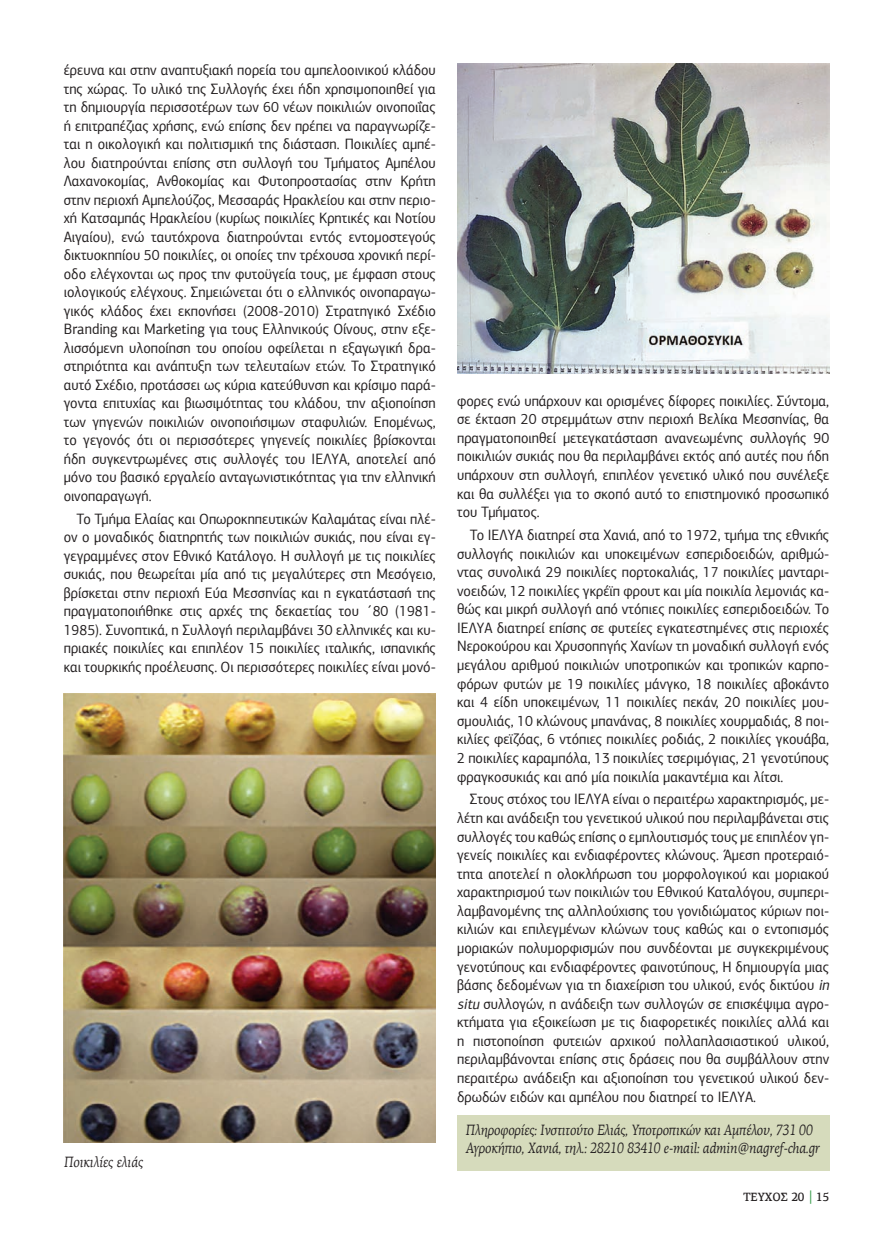
<style>
.page{position:relative;width:893px;height:1234px;background:#fff}
.page>*{position:absolute;margin:0;border:0;box-sizing:border-box;transform-origin:0 0}
.KEIMENO{font:15px/18.6px "PF Agora Sans Pro";color:#231f20;text-align:justify;scale:.94 1}
.LEZANTA{font:italic 15px/18px "PF Agora Serif Pro";letter-spacing:-.01em;color:#231f20;scale:.86 1}
.t1{font:500 12px "PF Agora Serif Pro";color:#231f20;scale:.94 1}
.s1{font-style:italic}
.s2{font-size:15px;color:#329945}
</style>
<div class="page">
<div style="left:457px;top:1114px;width:372px;height:55px;background:#d6dbbc"></div>
<img style="left:457px;top:64px;width:372px;height:309px">
<img style="left:64px;top:693px;width:372px;height:449px">
<p class="KEIMENO" style="left:64px;top:61px;width:397px">έρευνα και στην αναπτυξιακή πορεία του αμπελοοινικού κλάδου της χώρας. Το υλικό της Συλλογής έχει ήδη χρησιμοποιηθεί για τη δημιουργία περισσοτέρων των 60 νέων ποικιλιών οινοποιΐας ή επιτραπέζιας χρήσης, ενώ επίσης δεν πρέπει να παραγνωρίζε&shy;ται η οικολογική και πολιτισμική της διάσταση. Ποικιλίες αμπέ&shy;λου διατηρούνται επίσης στη συλλογή του Τμήματος Αμπέλου Λαχανοκομίας, Ανθοκομίας και Φυτοπροστασίας στην Κρήτη στην περιοχή Αμπελούζος, Μεσσαράς Ηρακλείου και στην περιο&shy;χή Κατσαμπάς Ηρακλείου (κυρίως ποικιλίες Κρητικές και Νοτίου Αιγαίου), ενώ ταυτόχρονα διατηρούνται εντός εντομοστεγούς δικτυοκηπίου 50 ποικιλίες, οι οποίες την τρέχουσα χρονική περί&shy;οδο ελέγχονται ως προς την φυτοϋγεία τους, με έμφαση στους ιολογικούς ελέγχους. Σημειώνεται ότι ο ελληνικός οινοπαραγω&shy;γικός κλάδος έχει εκπονήσει (2008-2010) Στρατηγικό Σχέδιο Branding και Marketing για τους Ελληνικούς Οίνους, στην εξε&shy;λισσόμενη υλοποίηση του οποίου οφείλεται η εξαγωγική δρα&shy;στηριότητα και ανάπτυξη των τελευταίων ετών. Το Στρατηγικό αυτό Σχέδιο, προτάσσει ως κύρια κατεύθυνση και κρίσιμο παρά&shy;γοντα επιτυχίας και βιωσιμότητας του κλάδου, την αξιοποίηση των γηγενών ποικιλιών οινοποιήσιμων σταφυλιών. Επομένως, το γεγονός ότι οι περισσότερες γηγενείς ποικιλίες βρίσκονται ήδη συγκεντρωμένες στις συλλογές του ΙΕΛΥΑ, αποτελεί από μόνο του βασικό εργαλείο ανταγωνιστικότητας για την ελληνική οινοπαραγωγή.</p>
<p class="KEIMENO" style="left:64px;top:509px;width:397px;text-indent:13px">Το Τμήμα Ελαίας και Οπωροκηπευτικών Καλαμάτας είναι πλέ&shy;ον ο μοναδικός διατηρητής των ποικιλιών συκιάς, που είναι εγ&shy;γεγραμμένες στον Εθνικό Κατάλογο. Η συλλογή με τις ποικιλίες συκιάς, που θεωρείται μία από τις μεγαλύτερες στη Μεσόγειο, βρίσκεται στην περιοχή Εύα Μεσσηνίας και η εγκατάστασή της πραγματοποιήθηκε στις αρχές της δεκαετίας του ΄80 (1981- 1985). Συνοπτικά, η Συλλογή περιλαμβάνει 30 ελληνικές και κυ&shy;πριακές ποικιλίες και επιπλέον 15 ποικιλίες ιταλικής, ισπανικής και τουρκικής προέλευσης. Οι περισσότερες ποικιλίες είναι μονό-</p>
<p class="LEZANTA" style="left:64px;top:1152px;width:94px">Ποικιλίες ελιάς</p>
<p class="KEIMENO" style="left:457px;top:391px;width:397px">φορες ενώ υπάρχουν και ορισμένες δίφορες ποικιλίες. Σύντομα, σε έκταση 20 στρεμμάτων στην περιοχή Βελίκα Μεσσηνίας, θα πραγματοποιηθεί μετεγκατάσταση ανανεωμένης συλλογής 90 ποικιλιών συκιάς που θα περιλαμβάνει εκτός από αυτές που ήδη υπάρχουν στη συλλογή, επιπλέον γενετικό υλικό που συνέλεξε και θα συλλέξει για το σκοπό αυτό το επιστημονικό προσωπικό του Τμήματος.</p>
<p class="KEIMENO" style="left:457px;top:525px;width:397px;text-indent:13px">Το ΙΕΛΥΑ διατηρεί στα Χανιά, από το 1972, τμήμα της εθνικής συλλογής ποικιλιών και υποκειμένων εσπεριδοειδών, αριθμώ&shy;ντας συνολικά 29 ποικιλίες πορτοκαλιάς, 17 ποικιλίες μανταρι&shy;νοειδών, 12 ποικιλίες γκρέϊπ φρουτ και μία ποικιλία λεμονιάς κα&shy;θώς και μικρή συλλογή από ντόπιες ποικιλίες εσπεριδοειδών. Το ΙΕΛΥΑ διατηρεί επίσης σε φυτείες εγκατεστημένες στις περιοχές Νεροκούρου και Χρυσοπηγής Χανίων τη μοναδική συλλογή ενός μεγάλου αριθμού ποικιλιών υποτροπικών και τροπικών καρπο&shy;φόρων φυτών με 19 ποικιλίες μάνγκο, 18 ποικιλίες αβοκάντο και 4 είδη υποκειμένων, 11 ποικιλίες πεκάν, 20 ποικιλίες μου&shy;σμουλιάς, 10 κλώνους μπανάνας, 8 ποικιλίες χουρμαδιάς, 8 ποι&shy;κιλίες φεϊζόας, 6 ντόπιες ποικιλίες ροδιάς, 2 ποικιλίες γκουάβα, 2 ποικιλίες καραμπόλα, 13 ποικιλίες τσεριμόγιας, 21 γενοτύπους φραγκοσυκιάς και από μία ποικιλία μακαντέμια και λίτσι.</p>
<p class="KEIMENO" style="left:457px;top:789px;width:401px;text-align:left;text-indent:13px">Στους στόχος του ΙΕΛΥΑ είναι ο περαιτέρω χαρακτηρισμός, με&shy;λέτη και ανάδειξη του γενετικού υλικού που περιλαμβάνεται στις συλλογές του καθώς επίσης ο εμπλουτισμός τους με επιπλέον γη&shy;γενείς ποικιλίες και ενδιαφέροντες κλώνους. Άμεση προτεραιό&shy;τητα αποτελεί η ολοκλήρωση του μορφολογικού και μοριακού χαρακτηρισμού των ποικιλιών του Εθνικού Καταλόγου, συμπερι&shy;λαμβανομένης της αλληλούχισης του γονιδιώματος κύριων ποι&shy;κιλιών και επιλεγμένων κλώνων τους καθώς και ο εντοπισμός μοριακών πολυμορφισμών που συνδέονται με συγκεκριμένους γενοτύπους και ενδιαφέροντες φαινοτύπους, Η δημιουργία μιας βάσης δεδομένων για τη διαχείριση του υλικού, ενός δικτύου <span class="s1">in situ</span> συλλογών, η ανάδειξη των συλλογών σε επισκέψιμα αγρο&shy;κτήματα για εξοικείωση με τις διαφορετικές ποικιλίες αλλά και η πιστοποίηση φυτειών αρχικού πολλαπλασιαστικού υλικού, περιλαμβάνονται επίσης στις δράσεις που θα συμβάλλουν στην περαιτέρω ανάδειξη και αξιοποίηση του γενετικού υλικού δεν&shy;δρωδών ειδών και αμπέλου που διατηρεί το ΙΕΛΥΑ.</p>
<p class="LEZANTA" style="left:466px;top:1120px;width:413px">Πληροφορίες: Ινστιτούτο Ελιάς, Υποτροπικών και Αμπέλου, 731 00<br>Αγροκήπιο, Χανιά, τηλ.: 28210 83410 e-mail: admin@nagref-cha.gr</p>
<p class="t1" style="left:743px;top:1189px;width:93px">ΤΕΥΧΟΣ 20 <span class="s2">|</span> 15</p>
</div>
